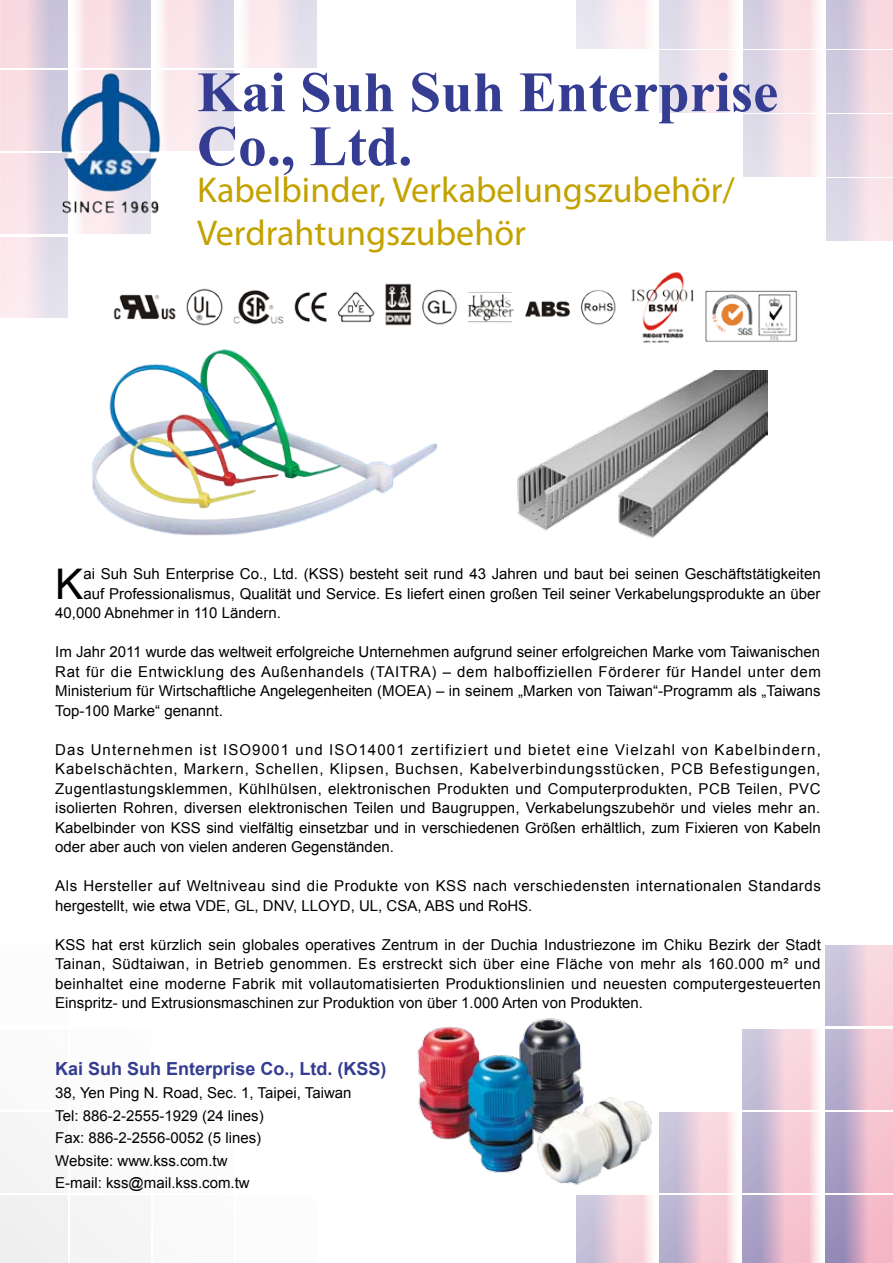
<style>
.page{position:relative;width:893px;height:1263px;background:#fff}
.page>*{position:absolute;margin:0;border:0;box-sizing:border-box;transform-origin:0 0}
.t1{font:700 57px/54px "Times New Roman";color:#343d91}
.t2{font:42.3px "Arial";color:#000}
.t3{font:36px/43.2px "Myriad Pro";color:#c3a200}
.t4{font:700 18px "Arial";color:#343d91}
.t5{font:15px/19.5px "Arial";color:#000;text-align:justify}
.t6{font:15px/19.5px "Arial";letter-spacing:.035em;color:#000}
</style>
<div class="page">
<div style="left:0;top:1196px;width:67px;height:67px;background:#f0f0f0"></div>
<div style="left:0;top:1112px;width:67px;height:80px;background:#f5f5f5"></div>
<div style="left:71px;top:1196px;width:80px;height:67px;background:#f5f5f5"></div>
<div style="left:154px;top:1196px;width:80px;height:67px;background:#fafafa"></div>
<div style="left:71px;top:1112px;width:80px;height:80px;background:#fafafa"></div>
<div style="left:0;top:1029px;width:67px;height:80px;background:#fafafa"></div>
<div style="left:576px;top:0;width:81px;height:49px;background:linear-gradient(to right,#e6e3ee,#fff4f4)"></div>
<div style="left:827px;top:0;width:66px;height:49px;background:linear-gradient(to right,#c1c0da,#ffdee2)"></div>
<div style="left:827px;top:51px;width:66px;height:61px;background:linear-gradient(to right,#c7c7de,#ffe1e5)"></div>
<div style="left:743px;top:0;width:80px;height:49px;background:linear-gradient(to right,#d0cade,#ffedee)"></div>
<div style="left:659px;top:0;width:81px;height:49px;background:linear-gradient(to right,#dbd6e6,#fff1f1)"></div>
<div style="left:743px;top:51px;width:80px;height:61px;background:linear-gradient(to right,#d6d1e3,#ffeff0)"></div>
<div style="left:827px;top:115px;width:66px;height:61px;background:linear-gradient(to right,#cfcfe3,#ffe4e8)"></div>
<div style="left:659px;top:51px;width:81px;height:61px;background:linear-gradient(to right,#e1ddea,#fff3f3)"></div>
<div style="left:743px;top:115px;width:80px;height:61px;background:linear-gradient(to right,#ddd9e8,#fff1f2)"></div>
<div style="left:827px;top:179px;width:66px;height:61px;background:linear-gradient(to right,#d6d6e7,#ffe8eb)"></div>
<svg style="left:576px;top:1221px;width:76px;height:42px;background:#e3cddc"></svg>
<svg style="left:826px;top:1196px;width:67px;height:67px;background:#caa4c0"></svg>
<svg style="left:826px;top:1112px;width:67px;height:80px;background:#d1b1c9"></svg>
<svg style="left:742px;top:1196px;width:77px;height:67px;background:#d6b7cc"></svg>
<svg style="left:659px;top:1196px;width:77px;height:67px;background:#dfc4d5"></svg>
<svg style="left:742px;top:1112px;width:77px;height:80px;background:#ddc2d5"></svg>
<svg style="left:826px;top:1029px;width:67px;height:80px;background:#d9bed2"></svg>
<svg style="left:669px;top:1112px;width:66px;height:80px;background:#e8d0dd"></svg>
<svg style="left:742px;top:1029px;width:76px;height:80px;background:#e4cedd"></svg>
<div style="left:826px;top:945px;width:67px;height:80px;background:linear-gradient(to right,#bdbdd9,#ffdadf)"></div>
<div style="left:237px;top:0;width:80px;height:67px;background:linear-gradient(to right,#fff3f4,#e1dcea)"></div>
<div style="left:0;top:0;width:67px;height:67px;background:linear-gradient(to right,#ffe0e3,#c2c1da)"></div>
<svg style="left:0;top:71px;width:37px;height:80px;background:#f6dde4"></svg>
<div style="left:71px;top:0;width:80px;height:67px;background:linear-gradient(to right,#ffefef,#cfc8dd)"></div>
<div style="left:154px;top:0;width:80px;height:67px;background:linear-gradient(to right,#fff1f1,#d8d2e4)"></div>
<div style="left:0;top:154px;width:67px;height:80px;background:linear-gradient(to bottom,#f7e0e7,#f9e5eb)"></div>
<svg style="left:182px;top:71px;width:52px;height:80px;background:#ece3ec"></svg>
<div style="left:0;top:237px;width:67px;height:80px;background:linear-gradient(to right,#ffecee,#dcdbea)"></div>
<img style="left:489px;top:272px;width:308px;height:71px">
<img style="left:37px;top:71px;width:145px;height:171px">
<img style="left:34px;top:278px;width:455px;height:258px">
<img style="left:476px;top:370px;width:291px;height:168px">
<img style="left:417px;top:1018px;width:252px;height:203px">
<h1 class="t1" style="left:197px;top:65px;width:583px">Kai Suh Suh Enterprise<br>Co., Ltd.</h1>
<h3 class="t3" style="left:197px;top:168px;width:539px">Kabelbinder, Verkabelungszubehör/<br>Verdrahtungszubehör</h3>
<h2 class="t2" style="left:55px;top:560px;width:30px">K</h2>
<p class="t5" style="left:83px;top:564px;width:739px">ai Suh Suh Enterprise Co., Ltd. (KSS) besteht seit rund 43 Jahren und baut bei seinen Geschäftstätigkeiten</p>
<p class="t5" style="left:83px;top:583px;width:739px">auf Professionalismus, Qualität und Service. Es liefert einen großen Teil seiner Verkabelungsprodukte an über</p>
<p class="t5" style="left:55px;top:603px;width:227px">40,000 Abnehmer in 110 Ländern.</p>
<p class="t5" style="left:55px;top:642px;width:767px">Im Jahr 2011 wurde das weltweit erfolgreiche Unternehmen aufgrund seiner erfolgreichen Marke vom Taiwanischen Rat für die Entwicklung des Außenhandels (TAITRA) – dem halboffiziellen Förderer für Handel unter dem Ministerium für Wirtschaftliche Angelegenheiten (MOEA) – in seinem „Marken von Taiwan“-Programm als „Taiwans Top-100 Marke“ genannt.</p>
<p class="t5" style="left:55px;top:739px;width:767px">Das Unternehmen ist ISO9001 und ISO14001 zertifiziert und bietet eine Vielzahl von Kabelbindern, Kabelschächten, Markern, Schellen, Klipsen, Buchsen, Kabelverbindungsstücken, PCB Befestigungen, Zugentlastungsklemmen, Kühlhülsen, elektronischen Produkten und Computerprodukten, PCB Teilen, PVC isolierten Rohren, diversen elektronischen Teilen und Baugruppen, Verkabelungszubehör und vieles mehr an.<br>Kabelbinder von KSS sind vielfältig einsetzbar und in verschiedenen Größen erhältlich, zum Fixieren von Kabeln oder aber auch von vielen anderen Gegenständen.</p>
<p class="t6" style="left:55px;top:876px;width:767px">Als Hersteller auf Weltniveau sind die Produkte von KSS nach verschiedensten internationalen Standards hergestellt, wie etwa VDE, GL, DNV, LLOYD, UL, CSA, ABS und RoHS.</p>
<p class="t5" style="left:55px;top:934px;width:767px">KSS hat erst kürzlich sein globales operatives Zentrum in der Duchia Industriezone im Chiku Bezirk der Stadt Tainan, Südtaiwan, in Betrieb genommen. Es erstreckt sich über eine Fläche von mehr als 160.000 m² und beinhaltet eine moderne Fabrik mit vollautomatisierten Produktionslinien und neuesten computergesteuerten Einspritz- und Extrusionsmaschinen zur Produktion von über 1.000 Arten von Produkten.</p>
<p class="t4" style="left:55px;top:1059px;width:333px">Kai Suh Suh Enterprise Co., Ltd. (KSS)</p>
<p class="t5" style="left:55px;top:1081px;width:298px;line-height:22.5px;text-align:left">38, Yen Ping N. Road, Sec. 1, Taipei, Taiwan<br>Tel: 886-2-2555-1929 (24 lines)<br>Fax: 886-2-2556-0052 (5 lines)<br>Website: www.kss.com.tw<br>E-mail: kss@mail.kss.com.tw</p>
</div>
